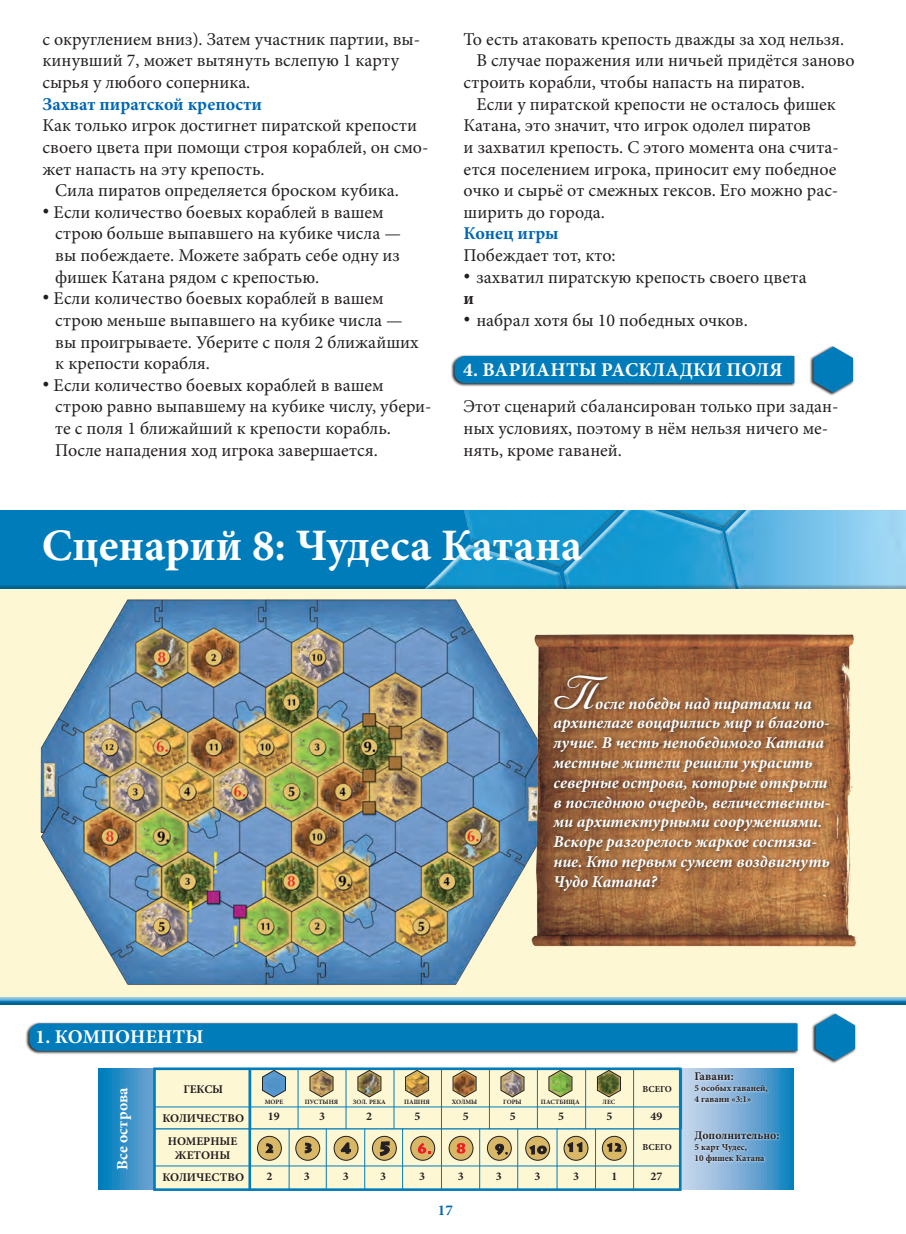
<style>
.page{position:relative;width:906px;height:1234px;background:#fff}
.page>*{position:absolute;margin:0;border:0;box-sizing:border-box;transform-origin:0 0}
.t1{font:700 45px "Minion Pro";color:#fff}
.t2{font:500 42px "Mon Amour One";color:#fff}
.t3{font:700 19.5px "Minion Pro";letter-spacing:.01em;color:#fff}
.t4{font:18px/21.6px "Minion Pro";color:#231f20}
.t5{font:700 18px "Minion Pro";color:#0166b3}
.t6{font:700 18px "Minion Pro";color:#231f20}
.t7{font:italic 700 16.5px/19.8px "Minion Pro";color:#fff}
.t8{font:700 15.75px "Minion Pro";letter-spacing:.015em;color:#fff}
.t9{font:700 15px "Minion Pro";color:#0166b3}
.t10{font:700 11.85px/14.1px "Minion Pro";color:#231f20;text-align:center}
.t11{font:700 9.15px/10.9px "Minion Pro";color:#231f20}
.t12{font:700 6.6px "Minion Pro";color:#231f20}
</style>
<div class="page">
<div style="left:0;top:498px;width:906px;height:503px;background:#fef7d4"></div>
<img style="left:31px;top:588px;width:537px;height:397px">
<img style="left:525px;top:633px;width:332px;height:314px">
<div style="left:550px;top:671px;width:286px;height:225px;background:#231f20;opacity:.7"></div>
<div style="left:0;top:498px;width:902px;height:90px;background:#007cbb"></div>
<img style="left:201px;top:509px;width:221px;height:79px">
<div style="left:424px;top:498px;width:482px;height:90px;background:#231f20;opacity:.3"></div>
<div style="left:0;top:996px;width:906px;height:8px;background:#231f20;opacity:.3"></div>
<div style="left:0;top:481px;width:906px;height:28px;background:#fff"></div>
<img style="left:451px;top:346px;width:403px;height:50px">
<img style="left:8px;top:996px;width:867px;height:83px">
<svg style="left:98px;top:1068px;width:695px;height:121px;background:#4398cb"></svg>
<div style="left:154px;top:1068px;width:526px;height:121px;background:#fef7d4"></div>
<div style="left:153px;top:1067px;width:528px;height:123px;border:3px solid #007cbb"></div>
<hr style="left:154px;top:1127px;width:526px;height:2px;background:#007cbb">
<hr style="left:155px;top:1106px;width:526px;height:1px;background:#007cbb">
<hr style="left:298px;top:1068px;width:1px;height:60px;background:#007cbb">
<hr style="left:289px;top:1128px;width:1px;height:60px;background:#007cbb">
<hr style="left:326px;top:1128px;width:1px;height:60px;background:#007cbb">
<hr style="left:364px;top:1128px;width:1px;height:60px;background:#007cbb">
<hr style="left:402px;top:1128px;width:1px;height:60px;background:#007cbb">
<hr style="left:441px;top:1128px;width:1px;height:60px;background:#007cbb">
<hr style="left:479px;top:1128px;width:1px;height:60px;background:#007cbb">
<hr style="left:517px;top:1128px;width:1px;height:60px;background:#007cbb">
<hr style="left:557px;top:1128px;width:1px;height:60px;background:#007cbb">
<hr style="left:595px;top:1128px;width:1px;height:60px;background:#007cbb">
<hr style="left:346px;top:1068px;width:1px;height:60px;background:#007cbb">
<hr style="left:394px;top:1067px;width:1px;height:61px;background:#007cbb">
<hr style="left:441px;top:1068px;width:1px;height:60px;background:#007cbb">
<hr style="left:489px;top:1068px;width:1px;height:60px;background:#007cbb">
<hr style="left:537px;top:1068px;width:1px;height:60px;background:#007cbb">
<hr style="left:585px;top:1068px;width:1px;height:60px;background:#007cbb">
<hr style="left:633px;top:1068px;width:1px;height:122px;background:#007cbb">
<hr style="left:681px;top:1068px;width:1px;height:60px;background:#007cbb">
<hr style="left:155px;top:1165px;width:526px;height:1px;background:#007cbb">
<hr style="left:248px;top:1068px;width:3px;height:122px;background:#007cbb">
<svg style="left:487px;top:1137px;width:24px;height:22px"></svg>
<div style="left:487px;top:1135px;width:24px;height:25px;border:1px solid #231f20;border-radius:50%"></div>
<svg style="left:449px;top:1137px;width:24px;height:22px"></svg>
<div style="left:449px;top:1135px;width:24px;height:25px;border:1px solid #231f20;border-radius:50%"></div>
<svg style="left:411px;top:1137px;width:24px;height:22px"></svg>
<div style="left:410px;top:1135px;width:25px;height:25px;border:1px solid #231f20;border-radius:50%"></div>
<svg style="left:372px;top:1137px;width:24px;height:22px"></svg>
<div style="left:372px;top:1135px;width:24px;height:25px;border:1px solid #231f20;border-radius:50%"></div>
<svg style="left:334px;top:1137px;width:24px;height:22px"></svg>
<div style="left:334px;top:1135px;width:24px;height:25px;border:1px solid #231f20;border-radius:50%"></div>
<svg style="left:296px;top:1137px;width:24px;height:22px"></svg>
<div style="left:296px;top:1135px;width:24px;height:25px;border:1px solid #231f20;border-radius:50%"></div>
<svg style="left:526px;top:1137px;width:23px;height:22px"></svg>
<div style="left:525px;top:1135px;width:25px;height:25px;border:1px solid #231f20;border-radius:50%"></div>
<svg style="left:257px;top:1137px;width:24px;height:22px"></svg>
<div style="left:257px;top:1135px;width:24px;height:25px;border:1px solid #231f20;border-radius:50%"></div>
<svg style="left:564px;top:1137px;width:24px;height:22px"></svg>
<div style="left:564px;top:1135px;width:24px;height:25px;border:1px solid #231f20;border-radius:50%"></div>
<svg style="left:602px;top:1137px;width:24px;height:22px"></svg>
<div style="left:602px;top:1135px;width:24px;height:25px;border:1px solid #231f20;border-radius:50%"></div>
<svg style="left:453px;top:1069px;width:23px;height:27px"></svg>
<svg style="left:310px;top:1069px;width:23px;height:27px"></svg>
<svg style="left:357px;top:1069px;width:24px;height:27px"></svg>
<svg style="left:500px;top:1069px;width:24px;height:27px"></svg>
<svg style="left:548px;top:1069px;width:24px;height:27px"></svg>
<svg style="left:262px;top:1069px;width:24px;height:28px"></svg>
<svg style="left:405px;top:1069px;width:24px;height:27px"></svg>
<svg style="left:597px;top:1069px;width:24px;height:27px"></svg>
<img style="left:691px;top:1066px;width:101px;height:124px">
<p class="t4" style="left:43px;top:28px;width:379px">с округлением вниз). Затем участник партии, вы&shy;кинувший 7, может вытянуть вслепую 1 карту сырья у любого соперника.</p>
<p class="t5" style="left:43px;top:91px;width:221px">Захват пиратской крепости</p>
<p class="t4" style="left:43px;top:115px;width:387px">Как только игрок достигнет пиратской крепости своего цвета при помощи строя кораблей, он смо&shy;жет напасть на эту крепость.</p>
<p class="t4" style="left:55px;top:180px;width:345px">Сила пиратов определяется броском кубика.</p>
<p class="t4" style="left:55px;top:201px;width:347px;text-indent:-13px">• Если количество боевых кораблей в вашем строю больше выпавшего на кубике числа — вы побеждаете. Можете забрать себе одну из фишек Катана рядом с крепостью.</p>
<p class="t4" style="left:55px;top:288px;width:365px;text-indent:-13px">• Если количество боевых кораблей в вашем строю меньше выпавшего на кубике числа — вы проигрываете. Уберите с поля 2 ближайших к крепости корабля.</p>
<p class="t4" style="left:55px;top:374px;width:378px;text-indent:-13px">• Если количество боевых кораблей в вашем строю равно выпавшему на кубике числу, убери&shy;те с поля 1 ближайший к крепости корабль.</p>
<p class="t4" style="left:55px;top:439px;width:324px">После нападения ход игрока завершается.</p>
<p class="t4" style="left:463px;top:28px;width:382px">То есть атаковать крепость дважды за ход нельзя.</p>
<p class="t4" style="left:463px;top:50px;width:392px;text-indent:13px">В случае поражения или ничьей придётся заново строить корабли, чтобы напасть на пиратов.</p>
<p class="t4" style="left:463px;top:93px;width:377px;text-indent:13px">Если у пиратской крепости не осталось фишек Катана, это значит, что игрок одолел пиратов<br>и захватил крепость. С этого момента она счита&shy;ется поселением игрока, приносит ему победное очко и сырьё от смежных гексов. Его можно рас&shy;ширить до города.</p>
<p class="t5" style="left:463px;top:221px;width:97px">Конец игры</p>
<p class="t4" style="left:463px;top:244px;width:153px">Побеждает тот, кто:</p>
<p class="t4" style="left:463px;top:266px;width:344px">• захватил пиратскую крепость своего цвета</p>
<p class="t6" style="left:463px;top:286px;width:12px">и</p>
<p class="t4" style="left:463px;top:309px;width:286px">• набрал хотя бы 10 победных очков.</p>
<p class="t3" style="left:463px;top:356px;width:321px">4. ВАРИАНТЫ РАСКЛАДКИ ПОЛЯ</p>
<p class="t4" style="left:463px;top:396px;width:376px">Этот сценарий сбалансирован только при задан&shy;ных условиях, поэтому в нём нельзя ничего ме&shy;нять, кроме гаваней.</p>
<p class="t1" style="left:42px;top:514px;width:541px">Сценарий 8: Чудеса Катана</p>
<p class="t2" style="left:553px;top:665px;width:43px">П</p>
<p class="t7" style="left:553px;top:693px;width:278px;text-indent:42px">осле победы над пиратами на архипелаге воцарились мир и благопо&shy;лучие. В честь непобедимого Катана местные жители решили украсить северные острова, которые открыли в последнюю очередь, величественны&shy;ми архитектурными сооружениями.<br>Вскоре разгорелось жаркое состяза&shy;ние. Кто первым сумеет воздвигнуть<br>Чудо Катана?</p>
<p class="t3" style="left:35px;top:1022px;width:169px">1. КОМПОНЕНТЫ</p>
<p class="t8" style="left:111px;top:1169px;width:84px;rotate:-90deg">Все острова</p>
<p class="t10" style="left:183px;top:1081px;width:41px">ГЕКСЫ</p>
<p class="t10" style="left:163px;top:1110px;width:83px">КОЛИЧЕСТВО</p>
<p class="t10" style="left:168px;top:1133px;width:71px">НОМЕРНЫЕ<br>ЖЕТОНЫ</p>
<p class="t10" style="left:163px;top:1170px;width:83px">КОЛИЧЕСТВО</p>
<p class="t12" style="left:265px;top:1096px;width:20px">МОРЕ</p>
<p class="t12" style="left:305px;top:1096px;width:35px">ПУСТЫНЯ</p>
<p class="t12" style="left:353px;top:1096px;width:34px">ЗОЛ. РЕКА</p>
<p class="t12" style="left:404px;top:1096px;width:27px">ПАШНЯ</p>
<p class="t12" style="left:452px;top:1096px;width:27px">ХОЛМЫ</p>
<p class="t12" style="left:503px;top:1096px;width:20px">ГОРЫ</p>
<p class="t12" style="left:541px;top:1096px;width:40px">ПАСТБИЩА</p>
<p class="t12" style="left:602px;top:1096px;width:14px">ЛЕС</p>
<p class="t11" style="left:642px;top:1082px;width:31px">ВСЕГО</p>
<p class="t10" style="left:268px;top:1109px;width:13px">19</p>
<p class="t10" style="left:319px;top:1109px;width:7px">3</p>
<p class="t10" style="left:366px;top:1109px;width:7px">2</p>
<p class="t10" style="left:414px;top:1109px;width:7px">5</p>
<p class="t10" style="left:463px;top:1109px;width:7px">5</p>
<p class="t10" style="left:510px;top:1109px;width:7px">5</p>
<p class="t10" style="left:558px;top:1109px;width:7px">5</p>
<p class="t10" style="left:606px;top:1109px;width:7px">5</p>
<p class="t10" style="left:650px;top:1109px;width:13px">49</p>
<p class="t11" style="left:642px;top:1141px;width:31px">ВСЕГО</p>
<p class="t10" style="left:266px;top:1168px;width:7px">2</p>
<p class="t10" style="left:304px;top:1168px;width:7px">3</p>
<p class="t10" style="left:343px;top:1168px;width:7px">3</p>
<p class="t10" style="left:419px;top:1168px;width:7px">3</p>
<p class="t10" style="left:380px;top:1168px;width:7px">3</p>
<p class="t10" style="left:458px;top:1168px;width:7px">3</p>
<p class="t10" style="left:496px;top:1168px;width:7px">3</p>
<p class="t10" style="left:534px;top:1168px;width:7px">3</p>
<p class="t10" style="left:611px;top:1168px;width:7px">1</p>
<p class="t10" style="left:573px;top:1168px;width:7px">3</p>
<p class="t10" style="left:650px;top:1168px;width:13px">27</p>
<p class="t9" style="left:438px;top:1199px;width:16px">17</p>
<p class="t10" style="left:694px;top:1068px;width:41px">Гавани:</p>
<p class="t11" style="left:694px;top:1082px;width:75px">5 особых гаваней,<br>4 гавани «3:1»</p>
<p class="t10" style="left:694px;top:1127px;width:86px">Дополнительно:</p>
<p class="t11" style="left:694px;top:1140px;width:71px">5 карт Чудес,<br>10 фишек Катана</p>
</div>
